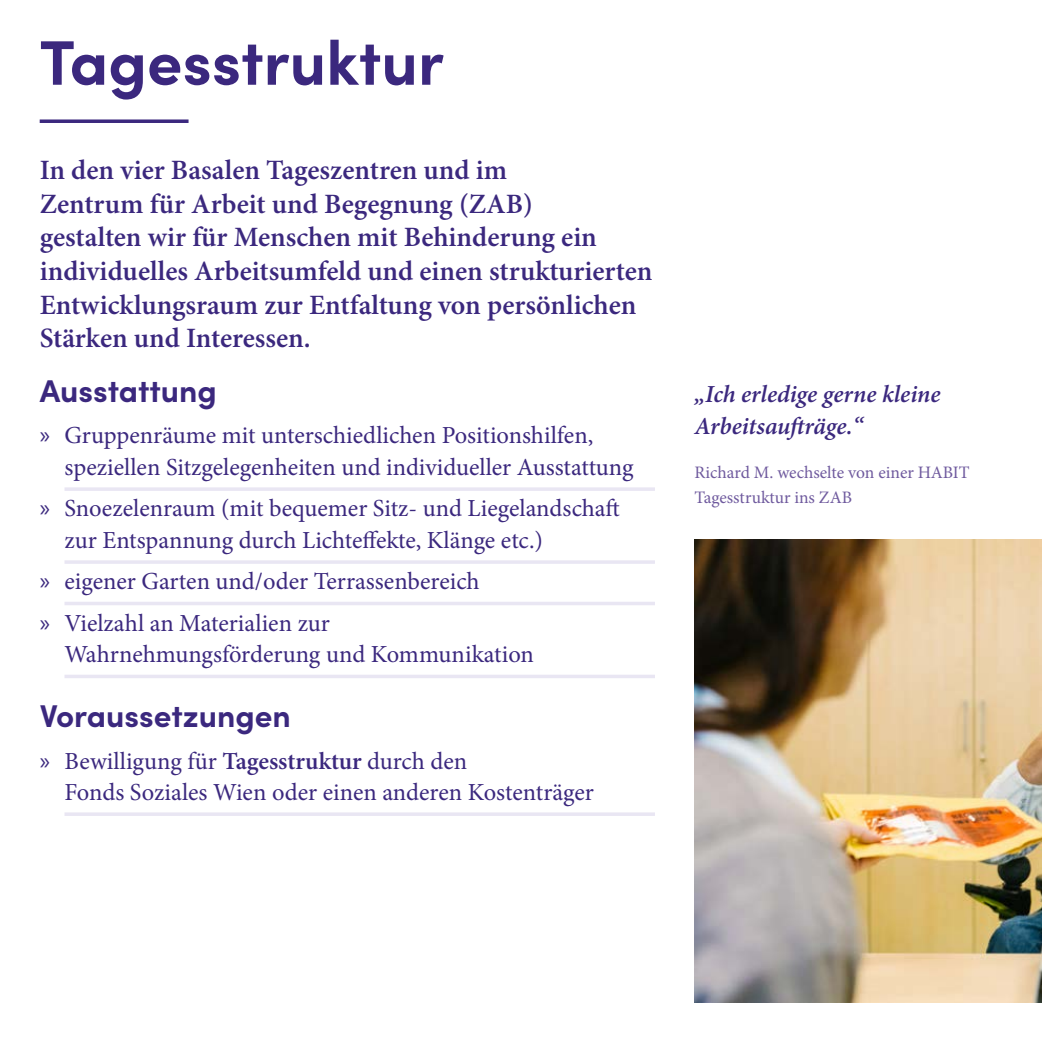
<style>
.page{position:relative;width:1042px;height:1042px;background:#fff}
.page>*{position:absolute;margin:0;border:0;box-sizing:border-box;transform-origin:0 0}
.t1{font:700 63px "Sofia Pro";color:#3b287e}
.t2{font:700 31.5px "Sofia Pro";color:#3b287e}
.t3{font:600 28px/33.6px "Minion Pro";color:#3b287e}
.t4{font:24.5px/31.5px "Minion Pro";color:#3b287e}
.t5{font:italic 600 24.5px/31.5px "Minion Pro";letter-spacing:-.005em;color:#3b287e}
.t6{font:17.5px/24.5px "Minion Pro";letter-spacing:-.005em;color:#6f5a9e}
.s1{font-family:"Myriad Pro"}
.s2{font-weight:600}
</style>
<div class="page">
<hr style="left:64px;top:487px;width:591px;height:4px;background:#e9e6f3">
<hr style="left:64px;top:560px;width:591px;height:4px;background:#e9e6f3">
<hr style="left:64px;top:602px;width:591px;height:3px;background:#e9e6f3">
<hr style="left:64px;top:675px;width:591px;height:3px;background:#e9e6f3">
<hr style="left:64px;top:812px;width:591px;height:4px;background:#e9e6f3">
<svg style="left:40px;top:119px;width:149px;height:4px"></svg>
<img style="left:694px;top:539px;width:348px;height:463px">
<h1 class="t1" style="left:40px;top:14px;width:406px">Tagesstruktur</h1>
<p class="t3" style="left:40px;top:154px;width:614px">In den vier Basalen Tageszentren und im<br>Zentrum für Arbeit und Begegnung (ZAB)<br>gestalten wir für Menschen mit Behinderung ein individuelles Arbeitsumfeld und einen strukturierten Entwicklungsraum zur Entfaltung von persönlichen Stärken und Interessen.</p>
<p class="t2" style="left:40px;top:367px;width:179px">Ausstattung</p>
<p class="t4" style="left:64px;top:420px;width:570px;text-indent:-25px"><span class="s1">»</span> Gruppenräume mit unterschiedlichen Positionshilfen, speziellen Sitzgelegenheiten und individueller Ausstattung</p>
<p class="t4" style="left:64px;top:493px;width:557px;text-indent:-25px"><span class="s1">»</span> Snoezelenraum (mit bequemer Sitz- und Liegelandschaft zur Entspannung durch Lichteffekte, Klänge etc.)</p>
<p class="t4" style="left:40px;top:561px;width:441px;line-height:41.5px"><span class="s1">»</span> eigener Garten und/oder Terrassenbereich <span class="s1">»</span> Vielzahl an Materialien zur</p>
<p class="t4" style="left:64px;top:639px;width:471px">Wahrnehmungsförderung und Kommunikation</p>
<p class="t2" style="left:40px;top:692px;width:253px">Voraussetzungen</p>
<p class="t4" style="left:64px;top:745px;width:531px;text-indent:-25px"><span class="s1">»</span> Bewilligung für <span class="s2">Tagesstruktur</span> durch den<br>Fonds Soziales Wien oder einen anderen Kostenträger</p>
<p class="t5" style="left:694px;top:380px;width:247px">„Ich erledige gerne kleine<br>Arbeitsaufträge.“</p>
<p class="t6" style="left:694px;top:460px;width:277px">Richard M. wechselte von einer HABIT<br>Tagesstruktur ins ZAB</p>
</div>
